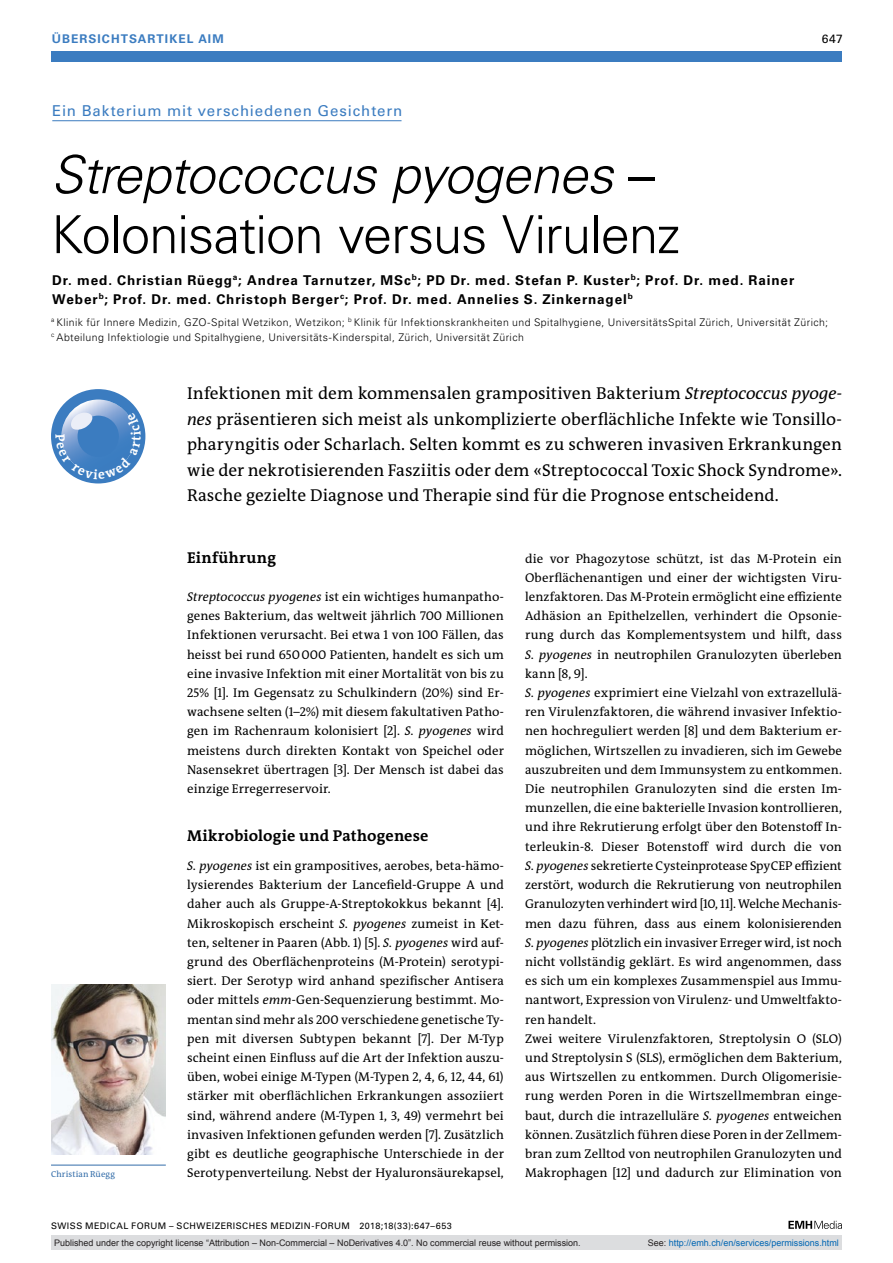
<style>
.page{position:relative;width:893px;height:1263px;background:#fff}
.page>*{position:absolute;margin:0;border:0;box-sizing:border-box;transform-origin:0 0}
.t1{font:300 52.5px/60px "Univers LT Std";letter-spacing:-.02em;color:#000}
.t2{font:17.25px/25.5px "The Antiqua B W5 Plain";color:#000;text-align:justify}
.t3{font:700 15.75px "The Antiqua B W7";letter-spacing:.01em;color:#000}
.t4{font:15px "Univers LT Std";letter-spacing:.06em;color:#3b7cc0}
.t5{font:700 13.5px/19.2px "Univers LT Std";letter-spacing:.065em;color:#000}
.t6{font:12.75px/19.2px "The Antiqua B W5 Plain";letter-spacing:.005em;color:#000;text-align:justify}
.t7{font:700 12px "Univers LT Std";letter-spacing:.085em;color:#3b7cc0}
.t8{font:12px "Univers LT Std";color:#000}
.t9{font:300 10.5px/15px "Univers LT Std";letter-spacing:.035em;color:#000}
.t10{font:9px "Arial";color:#231f20}
.t11{font:9px "Univers LT Std";letter-spacing:.05em;color:#000}
.t12{font:9px "Arial";color:#0166b3}
.t13{font:8.7px "The Antiqua B W5 Plain";letter-spacing:.01em;color:#336da9}
.s1{font-style:italic}
.s2{color:#231f20}
</style>
<div class="page">
<div style="left:51px;top:51px;width:791px;height:11px;background:#3b7cc0"></div>
<svg style="left:788px;top:1221px;width:54px;height:8px"></svg>
<hr style="left:52px;top:120px;width:350px;height:1px;background:#3b7cc0">
<hr style="left:51px;top:1165px;width:115px;height:1px;background:#336da9">
<img style="left:51px;top:984px;width:115px;height:170px">
<div style="left:51px;top:1235px;width:791px;height:15px;background:#dcdddf"></div>
<svg style="left:51px;top:389px;width:94px;height:94px"></svg>
<p class="t7" style="left:52px;top:31px;width:173px">ÜBERSICHTSARTIKEL AIM</p>
<p class="t8" style="left:822px;top:31px;width:23px">647</p>
<p class="t4" style="left:52px;top:102px;width:351px">Ein Bakterium mit verschiedenen Gesichtern</p>
<h1 class="t1" style="left:51px;top:145px;width:631px"><span class="s1">Streptococcus pyogenes</span> –<br>Kolonisation versus Virulenz</h1>
<p class="t5" style="left:52px;top:271px;width:743px">Dr. med. Christian Rüegg<sup>a</sup>; Andrea Tarnutzer, MSc<sup>b</sup>; PD Dr. med. Stefan P. Kuster<sup>b</sup>; Prof. Dr. med. Rainer<br>Weber<sup>b</sup>; Prof. Dr. med. Christoph Berger<sup>c</sup>; Prof. Dr. med. Annelies S. Zinkernagel<sup>b</sup></p>
<p class="t9" style="left:51px;top:314px;width:778px"><sup>a</sup> Klinik für Innere Medizin, GZO-Spital Wetzikon, Wetzikon; <sup>b</sup> Klinik für Infektionskrankheiten und Spitalhygiene, UniversitätsSpital Zürich, Universität Zürich; <sup>c</sup> Abteilung Infektiologie und Spitalhygiene, Universitäts-Kinderspital, Zürich, Universität Zürich</p>
<p class="t13" style="left:51px;top:1169px;width:65px">Christian Rüegg</p>
<p class="t2" style="left:187px;top:381px;width:656px">Infektionen mit dem kommensalen grampositiven Bakterium <span class="s1">Streptococcus pyoge&shy;nes</span> präsentieren sich meist als unkomplizierte oberflächliche Infekte wie Tonsillo&shy;pharyngitis oder Scharlach. Selten kommt es zu schweren invasiven Erkrankungen wie der nekrotisierenden Fasziitis oder dem «Streptococcal Toxic Shock Syndrome».<br>Rasche gezielte Diagnose und Therapie sind für die Prognose entscheidend.</p>
<p class="t3" style="left:187px;top:547px;width:90px">Einführung</p>
<p class="t6" style="left:187px;top:587px;width:318px"><span class="s1">Streptococcus pyogenes</span> ist ein wichtiges humanpatho&shy;genes Bakterium, das weltweit jährlich 700 Millionen Infektionen verursacht. Bei etwa 1 von 100 Fällen, das heisst bei rund 650000 Patienten, handelt es sich um eine invasive Infektion mit einer Mortalität von bis zu 25% [1]. Im Gegensatz zu Schulkindern (20%) sind Er&shy;wachsene selten (1–2%) mit diesem fakultativen Patho&shy;gen im Rachenraum kolonisiert [2]. <span class="s1">S. pyogenes</span> wird meistens durch direkten Kontakt von Speichel oder Nasensekret übertragen [3]. Der Mensch ist dabei das einzige Erregerreservoir.</p>
<p class="t3" style="left:187px;top:826px;width:243px">Mikrobiologie und Pathogenese</p>
<p class="t6" style="left:187px;top:856px;width:318px"><span class="s1">S. pyogenes</span> ist ein grampositives, aerobes, beta-hämo&shy;lysierendes Bakterium der Lancefield-Gruppe A und daher auch als Gruppe-A-Streptokokkus bekannt [4].<br>Mikroskopisch erscheint <span class="s1">S. pyogenes</span> zumeist in Ket&shy;ten, seltener in Paaren (Abb. 1) [5]. <span class="s1">S. pyogenes</span> wird auf&shy;grund des Oberflächenproteins (M-Protein) serotypi&shy;siert. Der Serotyp wird anhand spezifischer Antisera oder mittels <span class="s1">emm</span>-Gen-Sequenzierung bestimmt. Mo&shy;mentan sind mehr als 200 verschiedene genetische Ty&shy;pen mit diversen Subtypen bekannt [7]. Der M-Typ scheint einen Einfluss auf die Art der Infektion auszu&shy;üben, wobei einige M-Typen (M-Typen 2, 4, 6, 12, 44, 61) stärker mit oberflächlichen Erkrankungen assoziiert sind, während andere (M-Typen 1, 3, 49) vermehrt bei invasiven Infektionen gefunden werden [7]. Zusätzlich gibt es deutliche geographische Unterschiede in der Serotypenverteilung. Nebst der Hyaluronsäurekapsel,</p>
<p class="t6" style="left:525px;top:549px;width:318px;text-align:left">die vor Phagozytose schützt, ist das M-Protein ein Oberflächenantigen und einer der wichtigsten Viru&shy;lenzfaktoren. Das M-Protein ermöglicht eine effiziente Adhäsion an Epithelzellen, verhindert die Opsonie&shy;rung durch das Komplementsystem und hilft, dass <span class="s1">S. pyogenes</span> in neutrophilen Granulozyten überleben kann [8, 9].<br><span class="s1">S. pyogenes</span> exprimiert eine Vielzahl von extrazellulä&shy;ren Virulenzfaktoren, die während invasiver Infektio&shy;nen hochreguliert werden [8] und dem Bakterium er&shy;möglichen, Wirtszellen zu invadieren, sich im Gewebe auszubreiten und dem Immunsystem zu entkommen.<br>Die neutrophilen Granulozyten sind die ersten Im&shy;munzellen, die eine bakterielle Invasion kontrollieren, und ihre Rekrutierung erfolgt über den Botenstoff In&shy;terleukin-8. Dieser Botenstoff wird durch die von <span class="s1">S. pyogenes</span> sekretierte Cysteinprotease SpyCEP effizient zerstört, wodurch die Rekrutierung von neutrophilen Granulozyten verhindert wird [10, 11]. Welche Mechanis&shy;men dazu führen, dass aus einem kolonisierenden <span class="s1">S. pyogenes</span> plötzlich ein invasiver Erreger wird, ist noch nicht vollständig geklärt. Es wird angenommen, dass es sich um ein komplexes Zusammenspiel aus Immu&shy;nantwort, Expression von Virulenz- und Umweltfakto&shy;ren handelt.<br>Zwei weitere Virulenzfaktoren, Streptolysin O (SLO) und Streptolysin S (SLS), ermöglichen dem Bakterium, aus Wirtszellen zu entkommen. Durch Oligomerisie&shy;rung werden Poren in die Wirtszellmembran einge&shy;baut, durch die intrazelluläre <span class="s1">S. pyogenes</span> entweichen können. Zusätzlich führen diese Poren in der Zellmem&shy;bran zum Zelltod von neutrophilen Granulozyten und Makrophagen [12] und dadurch zur Elimination von</p>
<p class="t11" style="left:51px;top:1220px;width:402px">SWISS MEDICAL FORUM – SCHWEIZERISCHES MEDIZIN-FORUM 2018;18(33):647–653</p>
<p class="t10" style="left:54px;top:1237px;width:528px">Published under the copyright license “Attribution – Non-Commercial – NoDerivatives 4.0”. No commercial reuse without permission.</p>
<p class="t12" style="left:648px;top:1237px;width:193px"><span class="s2">See:</span> http://emh.ch/en/services/permissions.html</p>
</div>
